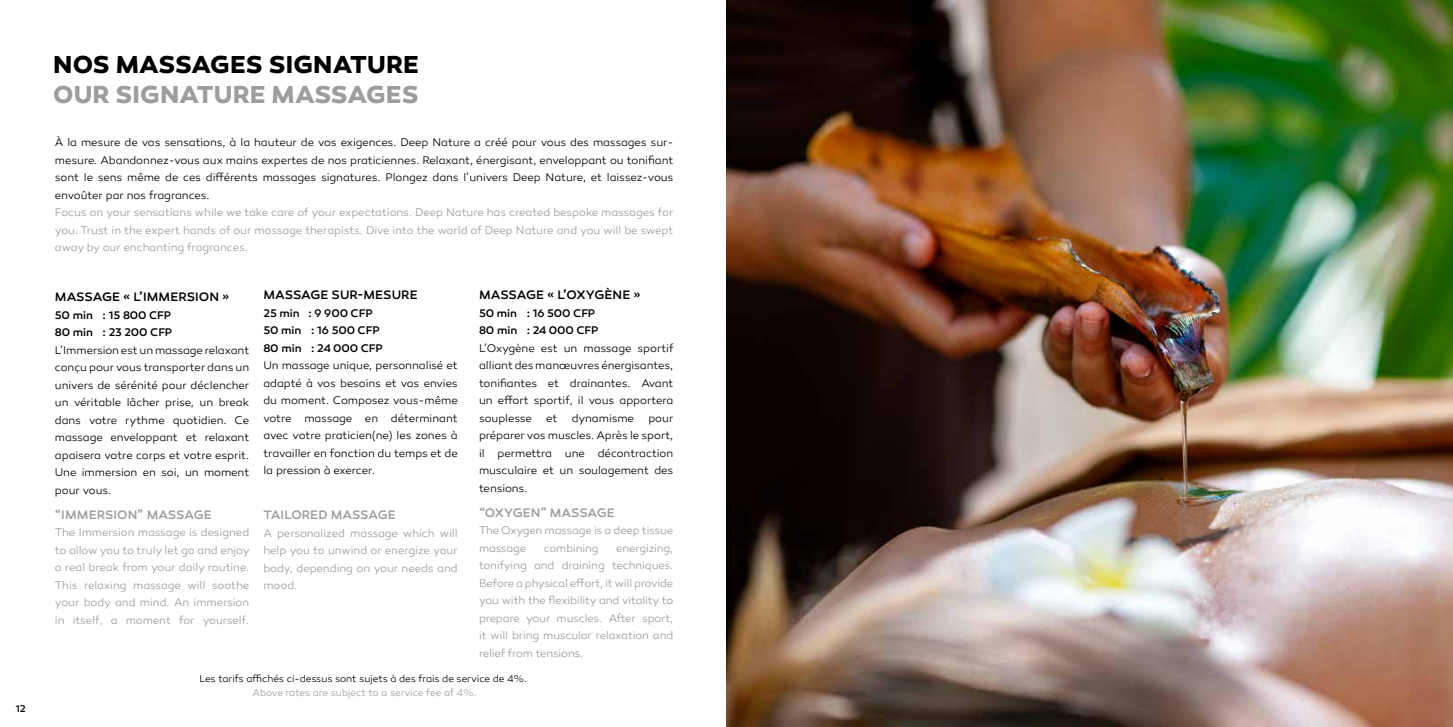
<style>
.page{position:relative;width:1453px;height:727px;background:#fff}
.page>*{position:absolute;margin:0;border:0;box-sizing:border-box;transform-origin:0 0}
.t1{font:700 25px "Canaro";letter-spacing:.005em;color:#000}
.t2{font:700 25px "Canaro";letter-spacing:.005em;color:#9d9d9c}
.t3{font:500 12.5px "Canaro";color:#000}
.t4{font:500 12.5px "Canaro";color:#9d9d9c}
.t5{font:500 12.5px "Canaro";letter-spacing:-.02em;color:#9d9d9c}
.t6{font:300 11.25px/17.5px "Canaro";letter-spacing:-.005em;color:#000;text-align:justify}
.t7{font:300 11.25px/17.5px "Canaro";letter-spacing:-.01em;color:#9d9d9c;text-align:justify}
.t8{font:500 11.25px/17.5px "Canaro";letter-spacing:-.01em;color:#000}
.t9{font:300 10px "Canaro";letter-spacing:-.005em;color:#000}
.t10{font:300 10px "Canaro";color:#9d9d9c}
.t11{font:500 10px "Canaro";color:#000}
</style>
<div class="page">
<img style="left:726px;top:0;width:727px;height:726px">
<p class="t11" style="left:16px;top:702px;width:12px">12</p>
<h1 class="t1" style="left:53px;top:49px;width:367px">NOS MASSAGES SIGNATURE</h1>
<h1 class="t2" style="left:53px;top:79px;width:367px">OUR SIGNATURE MASSAGES</h1>
<p class="t6" style="left:55px;top:134px;width:620px">À la mesure de vos sensations, à la hauteur de vos exigences. Deep Nature a créé pour vous des massages sur&shy;mesure. Abandonnez-vous aux mains expertes de nos praticiennes. Relaxant, énergisant, enveloppant ou tonifiant sont le sens même de ces différents massages signatures. Plongez dans l’univers Deep Nature, et laissez-vous envoûter par nos fragrances.</p>
<p class="t7" style="left:55px;top:204px;width:620px">Focus on your sensations while we take care of your expectations. Deep Nature has created bespoke massages for you. Trust in the expert hands of our massage therapists. Dive into the world of Deep Nature and you will be swept away by our enchanting fragrances.</p>
<p class="t3" style="left:55px;top:289px;width:176px">MASSAGE « L’IMMERSION »</p>
<p class="t8" style="left:55px;top:306px;width:119px">50 min : 15 800 CFP<br>80 min : 23 200 CFP</p>
<p class="t6" style="left:55px;top:341px;width:196px">L’Immersion est un massage relaxant conçu pour vous transporter dans un univers de sérénité pour déclencher un véritable lâcher prise, un break dans votre rythme quotidien. Ce massage enveloppant et relaxant apaisera votre corps et votre esprit.<br>Une immersion en soi, un moment pour vous.</p>
<p class="t4" style="left:55px;top:507px;width:158px">“IMMERSION” MASSAGE</p>
<p class="t7" style="left:55px;top:523px;width:196px">The Immersion massage is designed to allow you to truly let go and enjoy a real break from your daily routine.<br>This relaxing massage will soothe your body and mind. An immersion in itself, a moment for yourself.</p>
<p class="t3" style="left:479px;top:287px;width:163px">MASSAGE « L’OXYGÈNE »</p>
<p class="t8" style="left:479px;top:304px;width:121px">50 min : 16 500 CFP<br>80 min : 24 000 CFP</p>
<p class="t6" style="left:479px;top:339px;width:196px">L’Oxygène est un massage sportif alliant des manœuvres énergisantes, tonifiantes et drainantes. Avant un effort sportif, il vous apportera souplesse</p>
<p class="t3" style="left:263px;top:287px;width:156px">MASSAGE SUR-MESURE</p>
<p class="t8" style="left:263px;top:304px;width:121px">25 min : 9 900 CFP<br>50 min : 16 500 CFP<br>80 min : 24 000 CFP</p>
<p class="t6" style="left:263px;top:356px;width:196px">Un massage unique, personnalisé et adapté à vos besoins et vos envies du moment. Composez vous-même votre massage en déterminant avec votre praticien(ne) les zones à travailler en fonction du temps et de la pression à exercer.</p>
<p class="t4" style="left:263px;top:507px;width:134px">TAILORED MASSAGE</p>
<p class="t7" style="left:263px;top:524px;width:196px">A personalized massage which will help you to unwind or energize your body, depending on your needs and mood.</p>
<p class="t6" style="left:546px;top:409px;width:13px">et</p>
<p class="t6" style="left:572px;top:409px;width:64px">dynamisme</p>
<p class="t6" style="left:479px;top:409px;width:196px;text-indent:169px">pour préparer vos muscles. Après le sport, il permettra une décontraction musculaire et un soulagement des tensions.</p>
<p class="t5" style="left:479px;top:505px;width:137px">“OXYGEN” MASSAGE</p>
<p class="t7" style="left:479px;top:521px;width:196px">The Oxygen massage is a deep tissue massage</p>
<p class="t7" style="left:544px;top:539px;width:56px">combining</p>
<p class="t7" style="left:479px;top:539px;width:196px;text-indent:137px">energizing, tonifying and draining techniques.<br>Before a physical effort, it will provide you with the flexibility and vitality to prepare your muscles. After sport, it will bring muscular relaxation and relief from tensions.</p>
<p class="t9" style="left:199px;top:672px;width:329px">Les tarifs affichés ci-dessus sont sujets à des frais de service de 4%.</p>
<p class="t10" style="left:252px;top:686px;width:226px">Above rates are subject to a service fee of 4%.</p>
</div>
